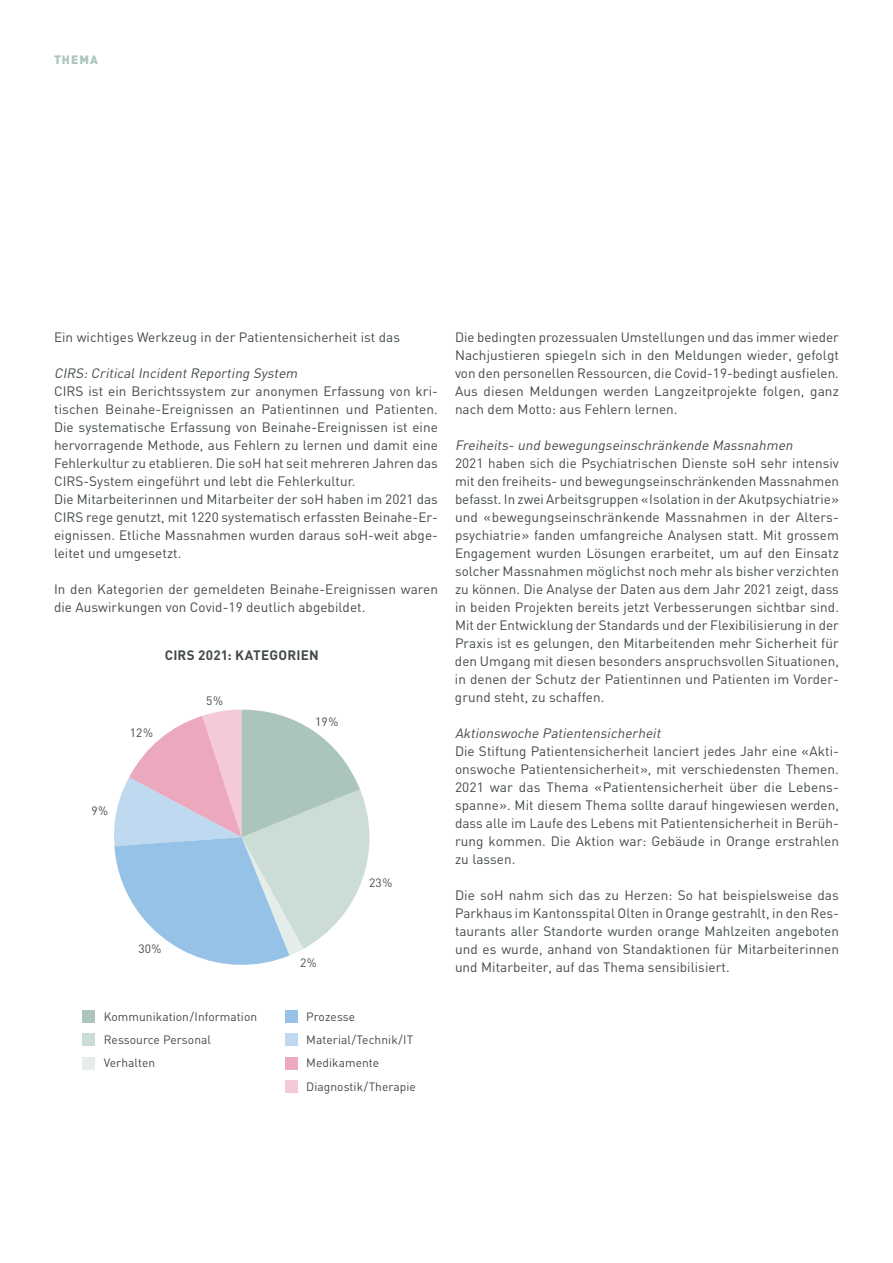
<style>
.page{position:relative;width:893px;height:1263px;background:#fff}
.page>*{position:absolute;margin:0;border:0;box-sizing:border-box;transform-origin:0 0}
.t1{font:13.5px/18px "DIN";letter-spacing:.005em;color:#424a48}
.t2{font:italic 13.5px "DIN";color:#424a48}
.t3{font:700 13.5px "DIN";letter-spacing:.015em;color:#424a48}
.t4{font:12px/23.2px "DIN";letter-spacing:.005em;color:#424a48}
.t5{font:900 12px "DIN";letter-spacing:.08em;color:#abc5bb}
</style>
<div class="page">
<svg style="left:114px;top:709px;width:255px;height:256px"></svg>
<div style="left:82px;top:1010px;width:13px;height:13px;background:#abc5bb"></div>
<div style="left:82px;top:1033px;width:13px;height:13px;background:#ccdcd6"></div>
<div style="left:82px;top:1057px;width:13px;height:12px;background:#e5edea"></div>
<div style="left:285px;top:1010px;width:13px;height:13px;background:#95c2e6"></div>
<div style="left:285px;top:1033px;width:13px;height:13px;background:#bfdaf0"></div>
<div style="left:285px;top:1057px;width:13px;height:12px;background:#eca8bc"></div>
<div style="left:285px;top:1080px;width:13px;height:13px;background:#f3cad6"></div>
<p class="t5" style="left:54px;top:52px;width:45px">THEMA</p>
<p class="t1" style="left:54px;top:328px;width:348px">Ein wichtiges Werkzeug in der Patientensicherheit ist das</p>
<p class="t2" style="left:54px;top:365px;width:248px">CIRS: Critical Incident Reporting System</p>
<p class="t1" style="left:54px;top:382px;width:385px">CIRS ist ein Berichtssystem zur anonymen Erfassung von kri&shy;tischen Beinahe-Ereignissen an Patientinnen und Patienten.<br>Die systematische Erfassung von Beinahe-Ereignissen ist eine hervorragende Methode, aus Fehlern zu lernen und damit eine Fehlerkultur zu etablieren. Die soH hat seit mehreren Jahren das CIRS-System eingeführt und lebt die Fehlerkultur.<br>Die Mitarbeiterinnen und Mitarbeiter der soH haben im 2021 das CIRS rege genutzt, mit 1220 systematisch erfassten Beinahe-Er&shy;eignissen. Etliche Massnahmen wurden daraus soH-weit abge&shy;leitet und umgesetzt.</p>
<p class="t1" style="left:54px;top:580px;width:385px">In den Kategorien der gemeldeten Beinahe-Ereignissen waren die Auswirkungen von Covid-19 deutlich abgebildet.</p>
<p class="t3" style="left:165px;top:647px;width:155px">CIRS 2021: KATEGORIEN</p>
<p class="t4" style="left:130px;top:721px;width:25px">12%</p>
<p class="t4" style="left:91px;top:799px;width:18px">9%</p>
<p class="t4" style="left:206px;top:689px;width:18px">5%</p>
<p class="t4" style="left:138px;top:937px;width:25px">30%</p>
<p class="t4" style="left:315px;top:710px;width:25px">19%</p>
<p class="t4" style="left:300px;top:951px;width:18px">2%</p>
<p class="t4" style="left:369px;top:871px;width:25px">23%</p>
<p class="t4" style="left:104px;top:1005px;width:155px">Kommunikation/Information<br>Ressource Personal<br>Verhalten</p>
<p class="t4" style="left:306px;top:1005px;width:111px">Prozesse<br>Material/Technik/IT<br>Medikamente<br>Diagnostik/Therapie</p>
<p class="t1" style="left:455px;top:328px;width:385px;text-align:justify">Die bedingten prozessualen Umstellungen und das immer wieder Nachjustieren spiegeln sich in den Meldungen wieder, gefolgt von den personellen Ressourcen, die Covid-19-bedingt ausfielen.<br>Aus diesen Meldungen werden Langzeitprojekte folgen, ganz nach dem Motto: aus Fehlern lernen.</p>
<p class="t2" style="left:455px;top:437px;width:342px">Freiheits- und bewegungseinschränkende Massnahmen</p>
<p class="t1" style="left:455px;top:454px;width:386px">2021 haben sich die Psychiatrischen Dienste soH sehr intensiv mit den freiheits- und bewegungseinschränkenden Massnahmen befasst. In zwei Arbeitsgruppen «Isolation in der Akutpsychiatrie» und «bewegungseinschränkende Massnahmen in der Alters&shy;psychiatrie» fanden umfangreiche Analysen statt. Mit grossem Engagement wurden Lösungen erarbeitet, um auf den Einsatz solcher Massnahmen möglichst noch mehr als bisher verzichten zu können. Die Analyse der Daten aus dem Jahr 2021 zeigt, dass in beiden Projekten bereits jetzt Verbesserungen sichtbar sind.<br>Mit der Entwicklung der Standards und der Flexibilisierung in der Praxis ist es gelungen, den Mitarbeitenden mehr Sicherheit für den Umgang mit diesen besonders anspruchsvollen Situationen, in denen der Schutz der Patientinnen und Patienten im Vorder&shy;grund steht, zu schaffen.</p>
<p class="t2" style="left:455px;top:725px;width:210px">Aktionswoche Patientensicherheit</p>
<p class="t1" style="left:455px;top:742px;width:385px">Die Stiftung Patientensicherheit lanciert jedes Jahr eine «Akti&shy;onswoche Patientensicherheit», mit verschiedensten Themen.<br>2021 war das Thema «Patientensicherheit über die Lebens&shy;spanne». Mit diesem Thema sollte darauf hingewiesen werden, dass alle im Laufe des Lebens mit Patientensicherheit in Berüh&shy;rung kommen. Die Aktion war: Gebäude in Orange erstrahlen zu lassen.</p>
<p class="t1" style="left:455px;top:886px;width:386px">Die soH nahm sich das zu Herzen: So hat beispielsweise das Parkhaus im Kantonsspital Olten in Orange gestrahlt, in den Res&shy;taurants aller Standorte wurden orange Mahlzeiten angeboten und es wurde, anhand von Standaktionen für Mitarbeiterinnen und Mitarbeiter, auf das Thema sensibilisiert.</p>
</div>
